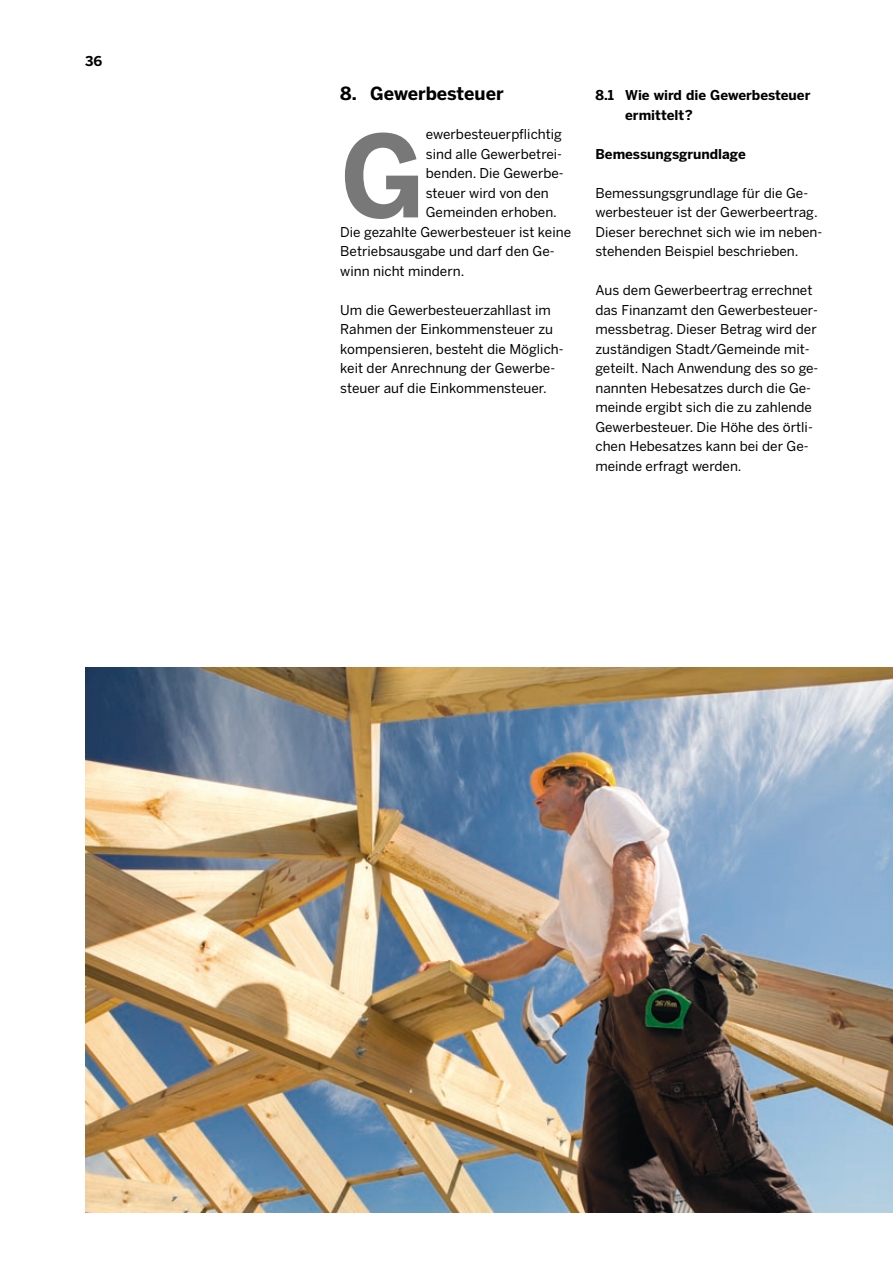
<style>
.page{position:relative;width:893px;height:1263px;background:#fff}
.page>*{position:absolute;margin:0;border:0;box-sizing:border-box;transform-origin:0 0}
.t1{font:700 112.65px "Benton Sans";color:#787878}
.t2{font:700 18px "Benton Sans";color:#000}
.t3{font:13.5px/19.5px "Benton Sans";color:#000}
.t4{font:700 13.5px/19.5px "Benton Sans";color:#000}
</style>
<div class="page">
<img style="left:85px;top:668px;width:808px;height:544px">
<p class="t4" style="left:85px;top:52px;width:19px">36</p>
<h3 class="t2" style="left:340px;top:87px;width:165px">8. Gewerbesteuer</h3>
<p class="t1" style="left:340px;top:134px;width:87px">G</p>
<p class="t3" style="left:426px;top:126px;width:138px">ewerbesteuerpflichtig</p>
<p class="t3" style="left:426px;top:146px;width:138px">sind alle Gewerbetrei-</p>
<p class="t3" style="left:426px;top:165px;width:139px">benden. Die Gewerbe-</p>
<p class="t3" style="left:426px;top:185px;width:124px">steuer wird von den</p>
<p class="t3" style="left:426px;top:204px;width:133px">Gemeinden erhoben.</p>
<p class="t3" style="left:340px;top:224px;width:232px">Die gezahlte Gewerbesteuer ist keine</p>
<p class="t3" style="left:340px;top:243px;width:216px">Betriebsausgabe und darf den Ge-</p>
<p class="t3" style="left:340px;top:263px;width:126px">winn nicht mindern.</p>
<p class="t3" style="left:340px;top:302px;width:225px">Um die Gewerbesteuerzahllast im Rahmen der Einkommensteuer zu kompensieren, besteht die Möglich&shy;keit der Anrechnung der Gewerbe&shy;steuer auf die Einkommensteuer.</p>
<p class="t4" style="left:625px;top:87px;width:187px;text-indent:-30px">8.1 Wie wird die Gewerbesteuer ermittelt?</p>
<p class="t4" style="left:595px;top:145px;width:152px">Bemessungsgrundlage</p>
<p class="t3" style="left:595px;top:185px;width:228px">Bemessungsgrundlage für die Ge&shy;werbesteuer ist der Gewerbeertrag.<br>Dieser berechnet sich wie im neben&shy;stehenden Beispiel beschrieben.</p>
<p class="t3" style="left:595px;top:282px;width:225px">Aus dem Gewerbeertrag errechnet das Finanzamt den Gewerbesteuer&shy;messbetrag. Dieser Betrag wird der zuständigen Stadt/Gemeinde mit&shy;geteilt. Nach Anwendung des so ge&shy;nannten Hebesatzes durch die Ge&shy;meinde ergibt sich die zu zahlende<br>Gewerbesteuer. Die Höhe des örtli&shy;chen Hebesatzes kann bei der Ge&shy;meinde erfragt werden.</p>
</div>
